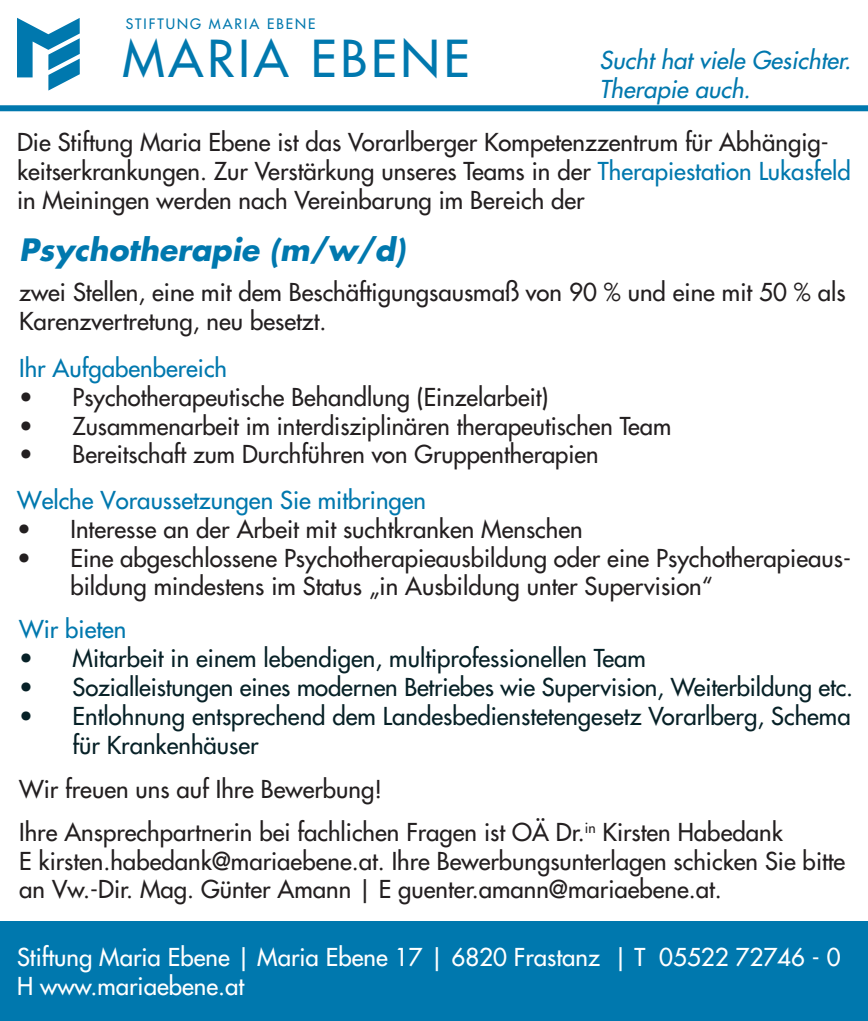
<style>
.page{position:relative;width:868px;height:1021px;background:#fff}
.page>*{position:absolute;margin:0;border:0;box-sizing:border-box;transform-origin:0 0}
.t1{font:49.5px "Futura";letter-spacing:.08em;color:#0078ae}
.t2{font:italic 700 30px "Futura Std";color:#0078ae}
.t3{font:500 24px/28.8px "Futura Std";color:#231f20}
.t4{font:500 24px/28.8px "Futura Std";color:#072127}
.t5{font:500 24px/28.8px "Futura Std";color:#fff}
.t6{font:500 24px "Futura Std";color:#0078ae}
.t7{font:italic 500 24px/28.8px "Futura Std";color:#0078ae}
.t8{font:14.1px "Futura";letter-spacing:.14em;color:#0078ae}
.s1{color:#0078ae}
</style>
<div class="page">
<div style="left:0;top:105px;width:867px;height:6px;background:#0078ae"></div>
<svg style="left:17px;top:18px;width:63px;height:73px"></svg>
<div style="left:0;top:921px;width:867px;height:99px;background:#0078ae"></div>
<p class="t8" style="left:126px;top:14px;width:191px">STIFTUNG MARIA EBENE</p>
<p class="t1" style="left:122px;top:27px;width:348px">MARIA EBENE</p>
<p class="t7" style="left:599px;top:46px;width:253px">Sucht hat viele Gesichter.<br>Therapie auch.</p>
<p class="t3" style="left:17px;top:128px;width:835px">Die Stiftung Maria Ebene ist das Vorarlberger Kompetenzzentrum für Abhängig&shy;keitserkrankungen. Zur Verstärkung unseres Teams in der <span class="s1">Therapiestation Lukasfeld </span>in Meiningen werden nach Vereinbarung im Bereich der</p>
<p class="t2" style="left:19px;top:230px;width:387px">Psychotherapie (m/w/d)</p>
<p class="t3" style="left:19px;top:278px;width:828px">zwei Stellen, eine mit dem Beschäftigungsausmaß von 90 % und eine mit 50 % als<br>Karenzvertretung, neu besetzt.</p>
<p class="t6" style="left:19px;top:353px;width:209px">Ihr Aufgabenbereich</p>
<p class="t3" style="left:19px;top:382px;width:530px">• Psychotherapeutische Behandlung (Einzelarbeit)</p>
<p class="t3" style="left:19px;top:411px;width:653px">• Zusammenarbeit im interdisziplinären therapeutischen Team</p>
<p class="t3" style="left:19px;top:440px;width:581px">• Bereitschaft zum Durchführen von Gruppentherapien</p>
<p class="t6" style="left:17px;top:485px;width:410px">Welche Voraussetzungen Sie mitbringen</p>
<p class="t3" style="left:17px;top:514px;width:567px">• Interesse an der Arbeit mit suchtkranken Menschen</p>
<p class="t3" style="left:70px;top:543px;width:781px;text-indent:-53px">• Eine abgeschlossene Psychotherapieausbildung oder eine Psychotherapieaus&shy;bildung mindestens im Status „in Ausbildung unter Supervision“</p>
<p class="t6" style="left:19px;top:614px;width:109px">Wir bieten</p>
<p class="t4" style="left:19px;top:644px;width:628px">• Mitarbeit in einem lebendigen, multiprofessionellen Team</p>
<p class="t4" style="left:19px;top:673px;width:835px">• Sozialleistungen eines modernen Betriebes wie Supervision, Weiterbildung etc.</p>
<p class="t4" style="left:73px;top:701px;width:779px;text-indent:-53px">• Entlohnung entsprechend dem Landesbedienstetengesetz Vorarlberg, Schema für Krankenhäuser</p>
<p class="t3" style="left:19px;top:775px;width:364px">Wir freuen uns auf Ihre Bewerbung!</p>
<p class="t3" style="left:19px;top:817px;width:765px">Ihre Ansprechpartnerin bei fachlichen Fragen ist OÄ Dr.<sup>in</sup> Kirsten Habedank</p>
<p class="t3" style="left:19px;top:846px;width:827px">E kirsten.habedank@mariaebene.at. Ihre Bewerbungsunterlagen schicken Sie bitte an Vw.-Dir. Mag. Günter Amann | E guenter.amann@mariaebene.at.</p>
<p class="t5" style="left:17px;top:943px;width:825px">Stiftung Maria Ebene | Maria Ebene 17 | 6820 Frastanz | T 05522 72746 - 0<br>H www.mariaebene.at</p>
</div>
